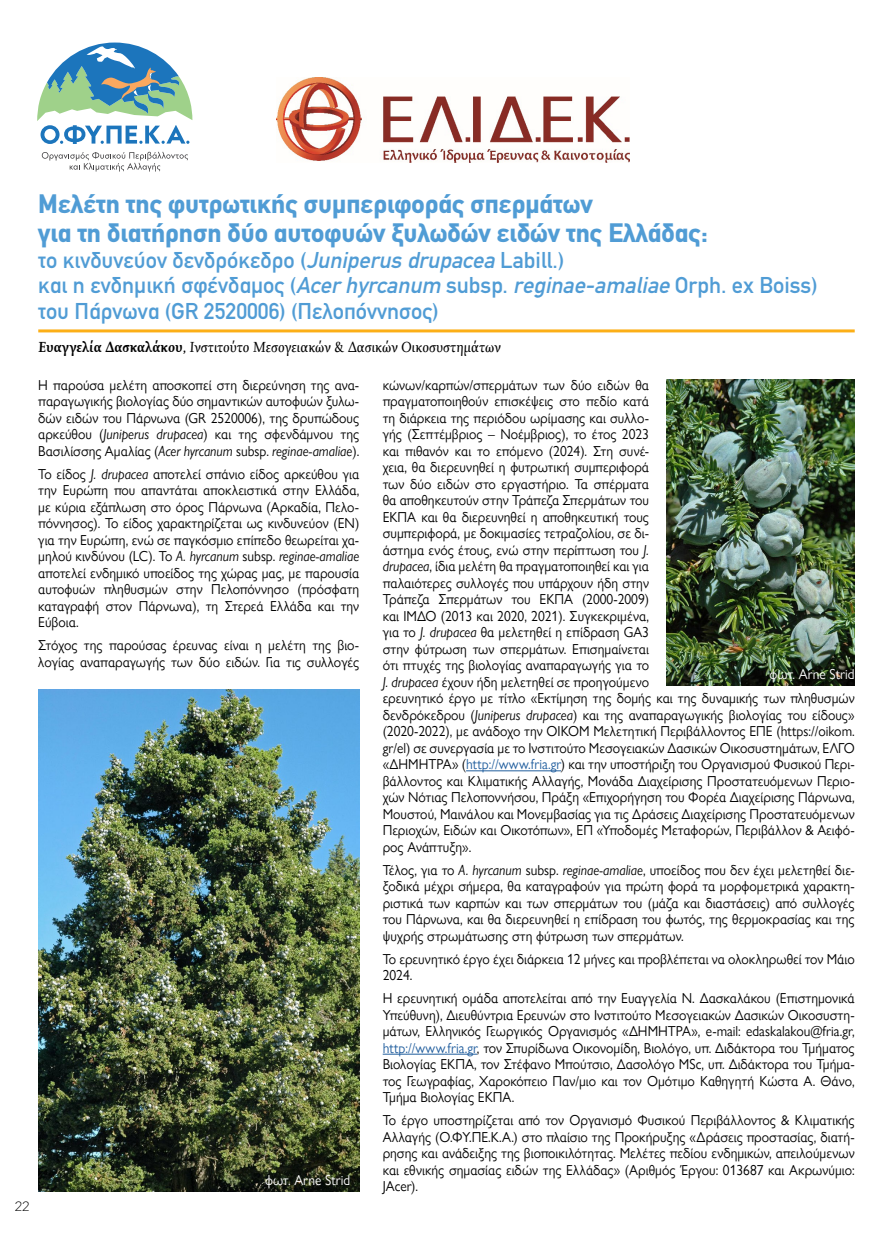
<style>
.page{position:relative;width:893px;height:1234px;background:#fff}
.page>*{position:absolute;margin:0;border:0;box-sizing:border-box;transform-origin:0 0}
.Title_02_full_w_Rule{font:700 26.25px/29.2px "CF Din";color:#509cd5}
.Title_02_full_w_Rule-2{font:22.5px/25.5px "CF Din";color:#509cd5}
.Author_main{font:italic 15px "Joanna Nova";color:#000}
.LEZANDA_in_body{font:14.4px/16.5px "Gill Sans Nova";color:#000;text-align:justify;scale:.94 1}
.LEZANDA_in_body-2{font:14.4px "Gill Sans Nova";color:#fff;scale:.94 1}
.t1{font:300 13.5px "CF Asty Std";color:#000}
.s1{font-style:italic}
.s2{font-weight:500}
.s3{color:#215e9e}
</style>
<div class="page">
<hr style="left:38px;top:329px;width:817px;height:3px;background:#fcaf17">
<hr style="left:466px;top:770px;width:95px;height:1px;background:#215e9e">
<hr style="left:383px;top:1053px;width:94px;height:1px;background:#215e9e">
<img style="left:276px;top:78px;width:353px;height:85px">
<svg style="left:42px;top:152px;width:146px;height:19px"></svg>
<svg style="left:37px;top:43px;width:155px;height:101px"></svg>
<img style="left:38px;top:689px;width:321px;height:502px">
<img style="left:666px;top:379px;width:189px;height:306px">
<p class="t1" style="left:15px;top:1198px;width:16px">22</p>
<p class="Title_02_full_w_Rule" style="left:38px;top:189px;width:671px">Μελέτη της φυτρωτικής συμπεριφοράς σπερμάτων<br>για τη διατήρηση δύο αυτοφυών ξυλωδών ειδών της Ελλάδας:</p>
<p class="Title_02_full_w_Rule-2" style="left:38px;top:247px;width:781px">το κινδυνεύον δενδρόκεδρο (<span class="s1">Juniperus drupacea</span> Labill.)<br>και η ενδημική σφένδαμος (<span class="s1">Acerhyrcanum</span> subsp. <span class="s1">reginae-amaliae</span> Orph. ex Boiss) του Πάρνωνα (GR 2520006) (Πελοπόννησος)</p>
<p class="Author_main" style="left:38px;top:336px;width:464px"><span class="s2">Ευαγγελία Δασκαλάκου</span>, Ινστιτούτο Μεσογειακών &amp; Δασικών Οικοσυστημάτων</p>
<p class="LEZANDA_in_body" style="left:38px;top:376px;width:343px">Η παρούσα μελέτη αποσκοπεί στη διερεύνηση της ανα&shy;παραγωγικής βιολογίας δύο σημαντικών αυτοφυών ξυλω&shy;δών ειδών του Πάρνωνα (GR 2520006), της δρυπώδους αρκεύθου (<span class="s1">Juniperus drupacea</span>) και της σφενδάμνου της Βασιλίσσης Αμαλίας (<span class="s1">Acer hyrcanum</span> subsp. <span class="s1">reginae-amaliae</span>).</p>
<p class="LEZANDA_in_body" style="left:38px;top:465px;width:343px">Το είδος <span class="s1">J. drupacea</span> αποτελεί σπάνιο είδος αρκεύθου για την Ευρώπη που απαντάται αποκλειστικά στην Ελλάδα, με κύρια εξάπλωση στο όρος Πάρνωνα (Αρκαδία, Πελο&shy;πόννησος). Το είδος χαρακτηρίζεται ως κινδυνεύον (EN) για την Ευρώπη, ενώ σε παγκόσμιο επίπεδο θεωρείται χα&shy;μηλού κινδύνου (LC). Το <span class="s1">A. hyrcanum</span> subsp. <span class="s1">reginae-amaliae </span>αποτελεί ενδημικό υποείδος της χώρας μας, με παρουσία αυτοφυών πληθυσμών στην Πελοπόννησο (πρόσφατη καταγραφή στον Πάρνωνα), τη Στερεά Ελλάδα και την Εύβοια.</p>
<p class="LEZANDA_in_body" style="left:38px;top:636px;width:343px">Στόχος της παρούσας έρευνας είναι η μελέτη της βιο&shy;λογίας αναπαραγωγής των δύο ειδών. Για τις συλλογές</p>
<p class="LEZANDA_in_body" style="left:383px;top:376px;width:504px;text-align:left">κώνων/καρπών/σπερμάτων των δύο ειδών θα<br>πραγματοποιηθούν επισκέψεις στο πεδίο κατά<br>τη διάρκεια της περιόδου ωρίμασης και συλλο-<br>γής (Σεπτέμβριος – Νοέμβριος), το έτος 2023<br>και πιθανόν και το επόμενο (2024). Στη συνέ-<br>χεια, θα διερευνηθεί η φυτρωτική συμπεριφορά<br>των δύο ειδών στο εργαστήριο. Τα σπέρματα<br>θα αποθηκευτούν στην Τράπεζα Σπερμάτων του<br>ΕΚΠΑ και θα διερευνηθεί η αποθηκευτική τους<br>συμπεριφορά, με δοκιμασίες τετραζολίου, σε δι-<br>άστημα ενός έτους, ενώ στην περίπτωση του <span class="s1">J.<br>drupacea</span>, ίδια μελέτη θα πραγματοποιηθεί και για<br>παλαιότερες συλλογές που υπάρχουν ήδη στην<br>Τράπεζα Σπερμάτων του ΕΚΠΑ (2000-2009)<br>και ΙΜΔΟ (2013 και 2020, 2021). Συγκεκριμένα,<br>για το <span class="s1">J. drupacea</span> θα μελετηθεί η επίδραση GA3<br>στην φύτρωση των σπερμάτων. Επισημαίνεται<br>ότι πτυχές της βιολογίας αναπαραγωγής για το<br><span class="s1">J. drupacea</span> έχουν ήδη μελετηθεί σε προηγούμενο<br>ερευνητικό έργο με τίτλο «Εκτίμηση της δομής και της δυναμικής των πληθυσμών δενδρόκεδρου (<span class="s1">Juniperus drupacea</span>) και της αναπαραγωγικής βιολογίας του είδους» (2020-2022), με ανάδοχο την ΟΙΚΟΜ Μελετητική Περιβάλλοντος ΕΠΕ (https://oikom. gr/el) σε συνεργασία με το Ινστιτούτο Μεσογειακών Δασικών Οικοσυστημάτων, ΕΛΓΟ «ΔΗΜΗΤΡΑ» (<span class="s3">http://www.fria.gr</span>) και την υποστήριξη του Οργανισμού Φυσικού Περι&shy;βάλλοντος και Κλιματικής Αλλαγής, Μονάδα Διαχείρισης Προστατευόμενων Περιο&shy;χών Νότιας Πελοποννήσου, Πράξη «Επιχορήγηση του Φορέα Διαχείρισης Πάρνωνα, Μουστού, Μαινάλου και Μονεμβασίας για τις Δράσεις Διαχείρισης Προστατευόμενων Περιοχών, Ειδών και Οικοτόπων», ΕΠ «Υποδομές Μεταφορών, Περιβάλλον &amp; Αειφό&shy;ρος Ανάπτυξη».</p>
<p class="LEZANDA_in_body" style="left:383px;top:861px;width:504px">Τέλος, για το <span class="s1">A. hyrcanum</span> subsp. <span class="s1">reginae-amaliae</span>, υποείδος που δεν έχει μελετηθεί διε&shy;ξοδικά μέχρι σήμερα, θα καταγραφούν για πρώτη φορά τα μορφομετρικά χαρακτη&shy;ριστικά των καρπών και των σπερμάτων του (μάζα και διαστάσεις) από συλλογές του Πάρνωνα, και θα διερευνηθεί η επίδραση του φωτός, της θερμοκρασίας και της ψυχρής στρωμάτωσης στη φύτρωση των σπερμάτων.</p>
<p class="LEZANDA_in_body" style="left:383px;top:950px;width:504px">Το ερευνητικό έργο έχει διάρκεια 12 μήνες και προβλέπεται να ολοκληρωθεί τον Μάιο<br>2024.</p>
<p class="LEZANDA_in_body" style="left:383px;top:989px;width:504px">Η ερευνητική ομάδα αποτελείται από την Ευαγγελία Ν. Δασκαλάκου (Επιστημονικά Υπεύθυνη), Διευθύντρια Ερευνών στο Ινστιτούτο Μεσογειακών Δασικών Οικοσυστη&shy;μάτων, Ελληνικός Γεωργικός Οργανισμός «ΔΗΜΗΤΡΑ», e-mail: edaskalakou@fria.gr, <span class="s3">http://www.fria.gr</span>, τον Σπυρίδωνα Οικονομίδη, Βιολόγο, υπ. Διδάκτορα του Τμήματος Βιολογίας ΕΚΠΑ, τον Στέφανο Μπούτσιο, Δασολόγο MSc, υπ. Διδάκτορα του Τμήμα&shy;τος Γεωγραφίας, Χαροκόπειο Παν/μιο και τον Ομότιμο Καθηγητή Κώστα Α. Θάνο, Τμήμα Βιολογίας ΕΚΠΑ.</p>
<p class="LEZANDA_in_body" style="left:383px;top:1111px;width:504px">Το έργο υποστηρίζεται από τον Οργανισμό Φυσικού Περιβάλλοντος &amp; Κλιματικής Αλλαγής (Ο.ΦΥ.ΠΕ.Κ.Α.) στο πλαίσιο της Προκήρυξης «Δράσεις προστασίας, διατή&shy;ρησης και ανάδειξης της βιοποικιλότητας. Μελέτες πεδίου ενδημικών, απειλούμενων και εθνικής σημασίας ειδών της Ελλάδας» (Αριθμός Έργου: 013687 και Ακρωνύμιο:<br>JAcer).</p>
<p class="LEZANDA_in_body-2" style="left:769px;top:665px;width:92px">φωτ. Arne Strid</p>
<p class="LEZANDA_in_body-2" style="left:265px;top:1170px;width:92px">φωτ. Arne Strid</p>
</div>
